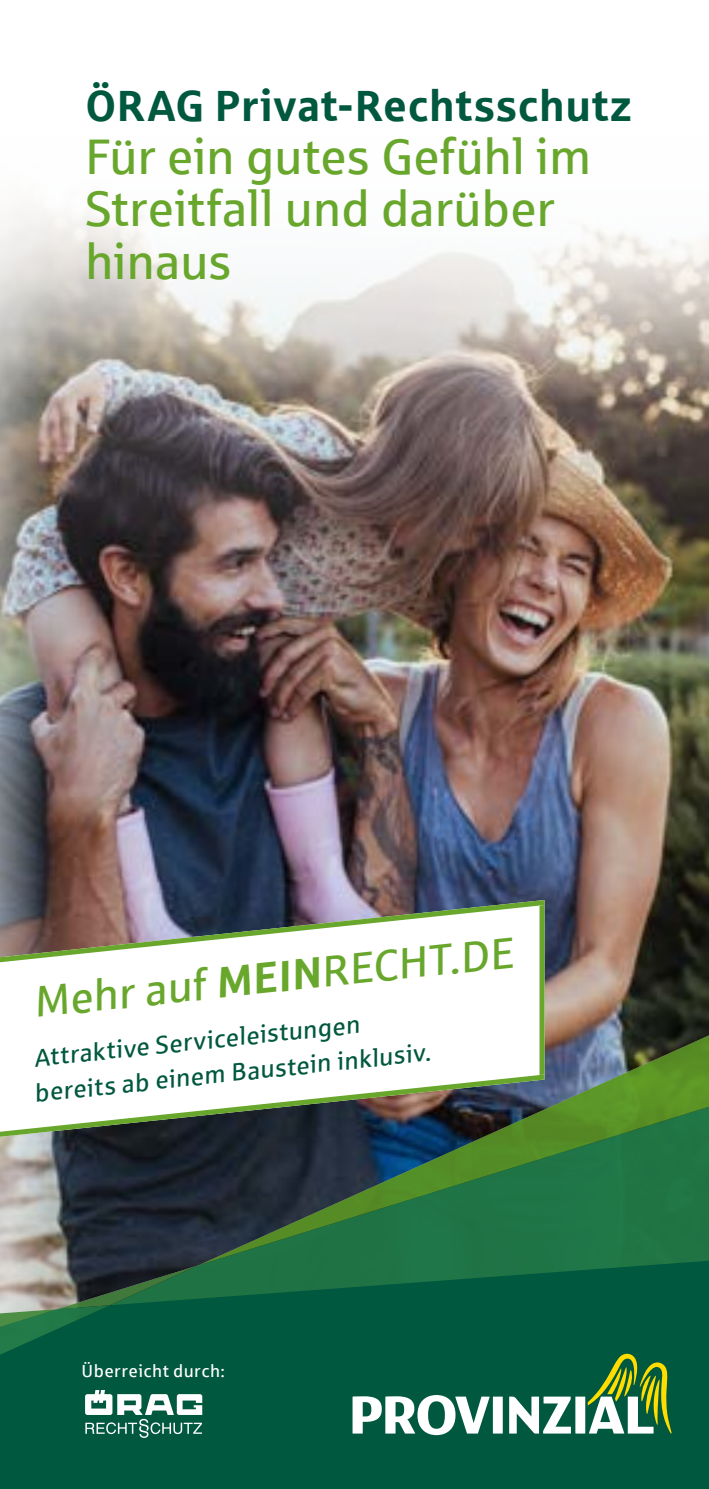
<style>
.page{position:relative;width:709px;height:1489px;background:#fff}
.page>*{position:absolute;margin:0;border:0;box-sizing:border-box;transform-origin:0 0}
.t1{font:50px/52.5px "Sparkasse Rg";letter-spacing:-.005em;color:#68a72c}
.t2{font:700 43.75px "Sparkasse Rg";letter-spacing:.005em;color:#00583e}
.t3{font:43.75px "Sparkasse Rg";color:#68a72c}
.t4{font:25px/35px "Sparkasse Rg";color:#00583e}
.t5{font:17.5px "Sparkasse Rg";letter-spacing:.025em;color:#fff}
.s1{font-weight:700}
</style>
<div class="page">
<img style="left:0;top:541px;width:709px;height:698px">
<img style="left:0;top:210px;width:709px;height:331px">
<svg style="left:544px;top:979px;width:165px;height:39px;background:#6e6355"></svg>
<svg style="left:110px;top:1018px;width:599px;height:221px;background:#305f3e"></svg>
<svg style="left:0;top:1239px;width:709px;height:249px;background:#095c40"></svg>
<svg style="left:352px;top:1394px;width:151px;height:40px"></svg>
<svg style="left:509px;top:1352px;width:163px;height:81px"></svg>
<svg style="left:0;top:1264px;width:202px;height:224px;background:#1f664e"></svg>
<svg style="left:0;top:965px;width:539px;height:106px"></svg>
<svg style="left:0;top:896px;width:549px;height:69px"></svg>
<div style="left:539px;top:905px;width:5px;height:169px;background:#68a72c"></div>
<svg style="left:0;top:1071px;width:549px;height:68px"></svg>
<h2 class="t2" style="left:85px;top:78px;width:548px">ÖRAG Privat-Rechtsschutz</h2>
<h1 class="t1" style="left:85px;top:129px;width:507px">Für ein gutes Gefühl im<br>Streitfall und darüber hinaus</h1>
<h2 class="t3" style="left:31px;top:975px;width:483px;rotate:-6deg">Mehr auf <span class="s1">MEIN</span>RECHT.DE</h2>
<p class="t4" style="left:29px;top:1040px;width:400px;rotate:-6deg">Attraktive Serviceleistungen bereits ab einem Baustein inklusiv.</p>
<p class="t5" style="left:81px;top:1360px;width:145px">Überreicht durch:</p>
</div>
